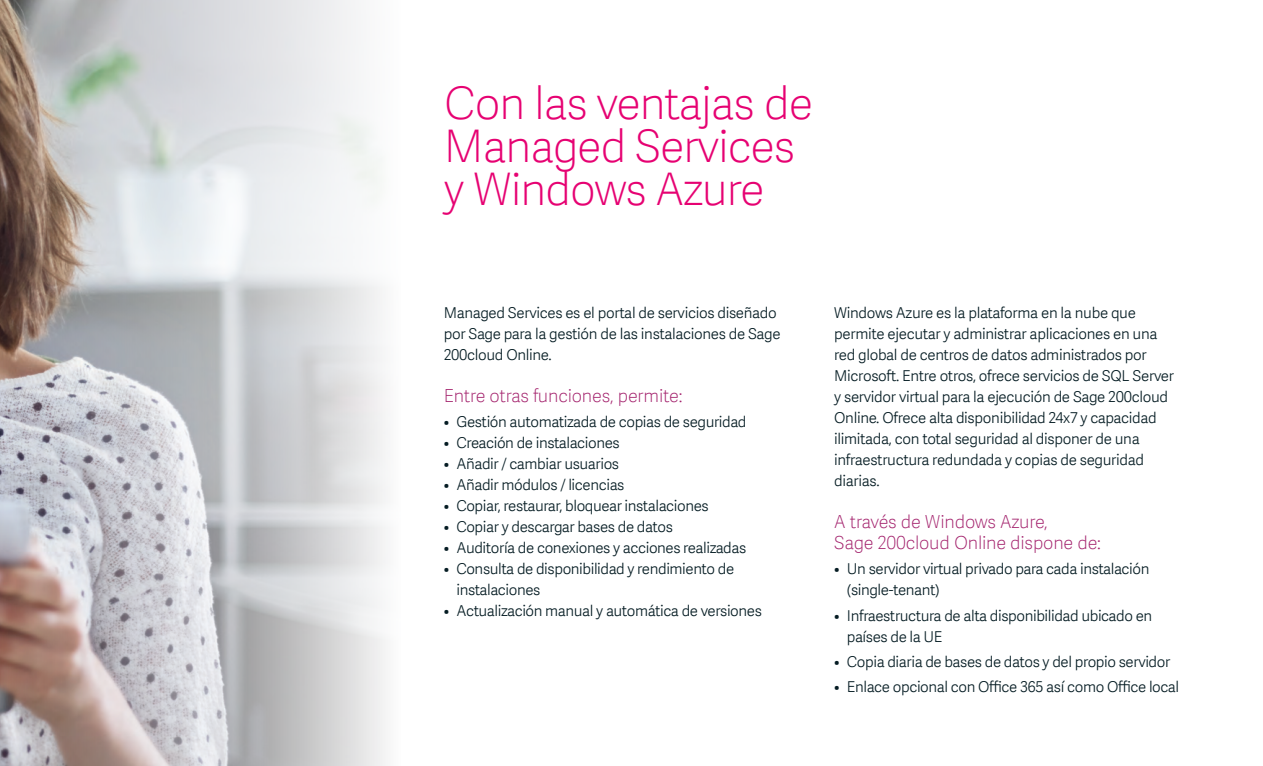
<style>
.page{position:relative;width:1263px;height:766px;background:#fff}
.page>*{position:absolute;margin:0;border:0;box-sizing:border-box;transform-origin:0 0}
.t1{font:45px/43px "Adelle Sans SAGE Th";letter-spacing:-.025em;color:#e60272}
.t2{font:18px/21px "Adelle Sans SAGE Th";letter-spacing:-.01em;color:#a3216c}
.t3{font:15px/21px "Adelle Sans SAGE Lt";letter-spacing:-.025em;color:#051c23}
</style>
<div class="page">
<svg style="left:0;top:0;width:386px;height:765px;background:#c9c7c8"></svg>
<h1 class="t1" style="left:444px;top:80px;width:371px">Con las ventajas de<br>Managed Services y Windows Azure</h1>
<p class="t3" style="left:444px;top:301px;width:338px">Managed Services es el portal de servicios diseñado por Sage para la gestión de las instalaciones de Sage<br>200cloud Online.</p>
<p class="t2" style="left:444px;top:384px;width:240px">Entre otras funciones, permite:</p>
<p class="t3" style="left:444px;top:411px;width:304px">• Gestión automatizada de copias de seguridad</p>
<p class="t3" style="left:444px;top:432px;width:178px">• Creación de instalaciones</p>
<p class="t3" style="left:444px;top:453px;width:177px">• Añadir / cambiar usuarios</p>
<p class="t3" style="left:444px;top:474px;width:182px">• Añadir módulos / licencias</p>
<p class="t3" style="left:444px;top:495px;width:267px">• Copiar, restaurar, bloquear instalaciones</p>
<p class="t3" style="left:444px;top:516px;width:231px">• Copiar y descargar bases de datos</p>
<p class="t3" style="left:444px;top:537px;width:304px">• Auditoría de conexiones y acciones realizadas</p>
<p class="t3" style="left:456px;top:558px;width:279px;text-indent:-13px">• Consulta de disponibilidad y rendimiento de instalaciones</p>
<p class="t3" style="left:444px;top:600px;width:320px">• Actualización manual y automática de versiones</p>
<p class="t3" style="left:834px;top:301px;width:341px">Windows Azure es la plataforma en la nube que permite ejecutar y administrar aplicaciones en una red global de centros de datos administrados por Microsoft. Entre otros, ofrece servicios de SQL Server y servidor virtual para la ejecución de Sage 200cloud Online. Ofrece alta disponibilidad 24x7 y capacidad ilimitada, con total seguridad al disponer de una infraestructura redundada y copias de seguridad diarias.</p>
<p class="t2" style="left:834px;top:510px;width:268px">A través de Windows Azure,<br>Sage 200cloud Online dispone de:</p>
<p class="t3" style="left:847px;top:558px;width:304px;text-indent:-13px">• Un servidor virtual privado para cada instalación (single-tenant)</p>
<p class="t3" style="left:847px;top:604px;width:307px;text-indent:-13px">• Infraestructura de alta disponibilidad ubicado en países de la UE</p>
<p class="t3" style="left:834px;top:650px;width:338px">• Copia diaria de bases de datos y del propio servidor</p>
<p class="t3" style="left:834px;top:675px;width:346px">• Enlace opcional con Office 365 así como Office local</p>
</div>
